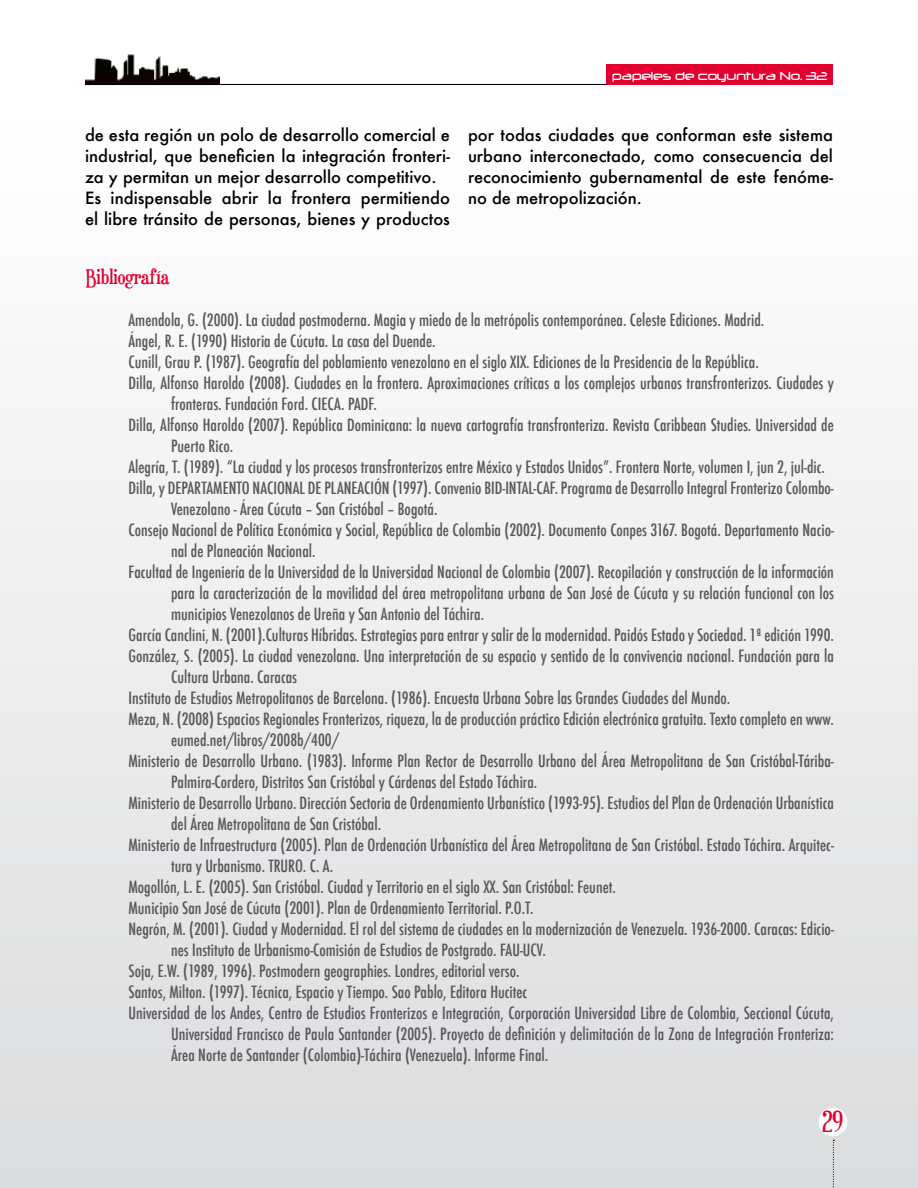
<style>
.page{position:relative;width:918px;height:1188px;background:#fff}
.page>*{position:absolute;margin:0;border:0;box-sizing:border-box;transform-origin:0 0}
.t1{font:30px "Euphorigenic";color:#e20031}
.t2{font:21px "Euphorigenic";color:#e20030}
.t3{font:500 condensed 16.5px "Futura";color:#58585a}
.t4{font:500 16.5px/21px "Futura";color:#000}
.t5{font:13.5px "Neuropol";color:#fff}
</style>
<div class="page">
<div style="left:0;top:0;width:918px;height:1188px;background:linear-gradient(to bottom,#fff,#dcddde)"></div>
<div style="left:607px;top:65px;width:226px;height:20px;background:#e20031"></div>
<hr style="left:85px;top:84px;width:522px;height:1px;background:#000">
<div style="left:819px;top:1108px;width:28px;height:28px;background:#fff;border-radius:50%"></div>
<svg style="left:833px;top:1140px;width:1px;height:48px"></svg>
<img style="left:85px;top:52px;width:134px;height:32px">
<p class="t5" style="left:612px;top:69px;width:217px">papeles de coyuntura No. 32</p>
<p class="t4" style="left:85px;top:124px;width:366px">de esta región un polo de desarrollo comercial e industrial, que beneficien la integración fronteri&shy;za y permitan un mejor desarrollo competitivo.<br>Es indispensable abrir la frontera permitiendo el libre tránsito de personas, bienes y productos</p>
<p class="t4" style="left:468px;top:124px;width:366px;text-align:justify">por todas ciudades que conforman este sistema urbano interconectado, como consecuencia del reconocimiento gubernamental de este fenóme&shy;no de metropolización.</p>
<p class="t2" style="left:86px;top:266px;width:85px">Bibliografía</p>
<p class="t3" style="left:129px;top:309px;width:637px">Amendola, G. (2000). La ciudad postmoderna. Magia y miedo de la metrópolis contemporánea. Celeste Ediciones. Madrid.</p>
<p class="t3" style="left:129px;top:330px;width:309px">Ángel, R. E. (1990) Historia de Cúcuta. La casa del Duende.</p>
<p class="t3" style="left:129px;top:351px;width:632px">Cunill, Grau P. (1987). Geografía del poblamiento venezolano en el siglo XIX. Ediciones de la Presidencia de la República.</p>
<p class="t3" style="left:129px;top:372px;width:707px">Dilla, Alfonso Haroldo (2008). Ciudades en la frontera. Aproximaciones críticas a los complejos urbanos transfronterizos. Ciudades y</p>
<p class="t3" style="left:171px;top:393px;width:207px">fronteras. Fundación Ford. CIECA. PADF.</p>
<p class="t3" style="left:129px;top:414px;width:707px">Dilla, Alfonso Haroldo (2007). República Dominicana: la nueva cartografía transfronteriza. Revista Caribbean Studies. Universidad de</p>
<p class="t3" style="left:171px;top:435px;width:64px">Puerto Rico.</p>
<p class="t3" style="left:129px;top:456px;width:698px">Alegría, T. (1989). “La ciudad y los procesos transfronterizos entre México y Estados Unidos”. Frontera Norte, volumen I, jun 2, jul-dic.</p>
<p class="t3" style="left:129px;top:477px;width:707px">Dilla, y DEPARTAMENTO NACIONAL DE PLANEACIÓN (1997). Convenio BID-INTAL-CAF. Programa de Desarrollo Integral Fronterizo Colombo-</p>
<p class="t3" style="left:171px;top:498px;width:268px">Venezolano - Área Cúcuta – San Cristóbal – Bogotá.</p>
<p class="t3" style="left:129px;top:519px;width:707px">Consejo Nacional de Política Económica y Social, República de Colombia (2002). Documento Conpes 3167. Bogotá. Departamento Nacio-</p>
<p class="t3" style="left:171px;top:540px;width:146px">nal de Planeación Nacional.</p>
<p class="t3" style="left:129px;top:561px;width:707px">Facultad de Ingeniería de la Universidad de la Universidad Nacional de Colombia (2007). Recopilación y construcción de la información</p>
<p class="t3" style="left:171px;top:582px;width:664px">para la caracterización de la movilidad del área metropolitana urbana de San José de Cúcuta y su relación funcional con los</p>
<p class="t3" style="left:171px;top:603px;width:315px">municipios Venezolanos de Ureña y San Antonio del Táchira.</p>
<p class="t3" style="left:129px;top:624px;width:707px">García Canclini, N. (2001).Culturas Híbridas. Estrategias para entrar y salir de la modernidad. Paidós Estado y Sociedad. 1ª edición 1990.</p>
<p class="t3" style="left:129px;top:645px;width:707px">González, S. (2005). La ciudad venezolana. Una interpretación de su espacio y sentido de la convivencia nacional. Fundación para la</p>
<p class="t3" style="left:171px;top:666px;width:128px">Cultura Urbana. Caracas</p>
<p class="t3" style="left:129px;top:687px;width:603px">Instituto de Estudios Metropolitanos de Barcelona. (1986). Encuesta Urbana Sobre las Grandes Ciudades del Mundo.</p>
<p class="t3" style="left:129px;top:708px;width:707px">Meza, N. (2008) Espacios Regionales Fronterizos, riqueza, la de producción práctico Edición electrónica gratuita. Texto completo en www.</p>
<p class="t3" style="left:171px;top:729px;width:170px">eumed.net/libros/2008b/400/</p>
<p class="t3" style="left:129px;top:750px;width:707px">Ministerio de Desarrollo Urbano. (1983). Informe Plan Rector de Desarrollo Urbano del Área Metropolitana de San Cristóbal-Táriba-</p>
<p class="t3" style="left:171px;top:771px;width:368px">Palmira-Cordero, Distritos San Cristóbal y Cárdenas del Estado Táchira.</p>
<p class="t3" style="left:129px;top:792px;width:707px">Ministerio de Desarrollo Urbano. Dirección Sectoria de Ordenamiento Urbanístico (1993-95). Estudios del Plan de Ordenación Urbanística</p>
<p class="t3" style="left:171px;top:813px;width:212px">del Área Metropolitana de San Cristóbal.</p>
<p class="t3" style="left:129px;top:834px;width:707px">Ministerio de Infraestructura (2005). Plan de Ordenación Urbanística del Área Metropolitana de San Cristóbal. Estado Táchira. Arquitec-</p>
<p class="t3" style="left:171px;top:855px;width:164px">tura y Urbanismo. TRURO. C. A.</p>
<p class="t3" style="left:129px;top:876px;width:489px">Mogollón, L. E. (2005). San Cristóbal. Ciudad y Territorio en el siglo XX. San Cristóbal: Feunet.</p>
<p class="t3" style="left:129px;top:897px;width:406px">Municipio San José de Cúcuta (2001). Plan de Ordenamiento Territorial. P.O.T.</p>
<p class="t3" style="left:129px;top:918px;width:707px">Negrón, M. (2001). Ciudad y Modernidad. El rol del sistema de ciudades en la modernización de Venezuela. 1936-2000. Caracas: Edicio-</p>
<p class="t3" style="left:171px;top:939px;width:376px">nes Instituto de Urbanismo-Comisión de Estudios de Postgrado. FAU-UCV.</p>
<p class="t3" style="left:129px;top:960px;width:393px">Soja, E.W. (1989, 1996). Postmodern geographies. Londres, editorial verso.</p>
<p class="t3" style="left:129px;top:981px;width:400px">Santos, Milton. (1997). Técnica, Espacio y Tiempo. Sao Pablo, Editora Hucitec</p>
<p class="t3" style="left:129px;top:1002px;width:707px">Universidad de los Andes, Centro de Estudios Fronterizos e Integración, Corporación Universidad Libre de Colombia, Seccional Cúcuta,</p>
<p class="t3" style="left:171px;top:1023px;width:664px">Universidad Francisco de Paula Santander (2005). Proyecto de definición y delimitación de la Zona de Integración Fronteriza:</p>
<p class="t3" style="left:171px;top:1044px;width:379px">Área Norte de Santander (Colombia)-Táchira (Venezuela). Informe Final.</p>
<h1 class="t1" style="left:822px;top:1107px;width:23px">29</h1>
</div>
